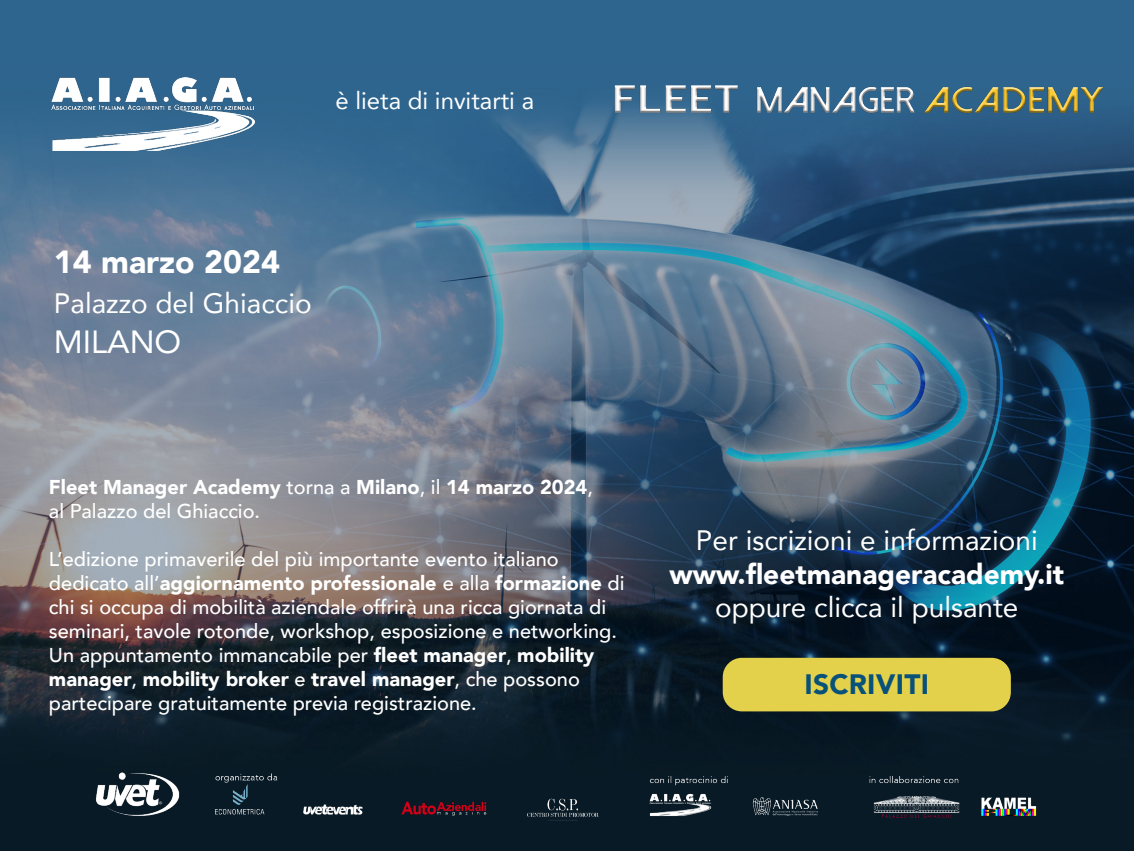
<style>
.page{position:relative;width:1134px;height:851px;background:#fff}
.page>*{position:absolute;margin:0;border:0;box-sizing:border-box;transform-origin:0 0}
.t1{font:900 32px "Avenir";color:#fff}
.t2{font:32px "Avenir";color:#fff}
.t3{font:28px "Avenir";color:#fff}
.t4{font:900 28px "Avenir";color:#fff}
.t5{font:900 28px "Avenir";letter-spacing:.01em;color:#085179}
.t6{font:24px "Avenir";color:#fff}
.t7{font:500 20px/24px "Avenir";color:#fff}
.t8{font:900 20px "Avenir";color:#fff}
.s1{font-weight:500}
.s2{font-weight:900}
</style>
<div class="page">
<img style="left:0;top:0;width:1134px;height:850px">
<div style="left:723px;top:657px;width:288px;height:54px;background:#e3d14b;border-radius:19px"></div>
<img style="left:85px;top:759px;width:964px;height:66px">
<img style="left:52px;top:78px;width:202px;height:73px">
<img style="left:612px;top:67px;width:492px;height:63px">
<p class="t6" style="left:335px;top:81px;width:200px">è lieta di invitarti a</p>
<p class="t1" style="left:54px;top:235px;width:228px">14 marzo 2024</p>
<p class="t3" style="left:54px;top:281px;width:259px">Palazzo del Ghiaccio</p>
<p class="t2" style="left:54px;top:316px;width:129px">MILANO</p>
<p class="t8" style="left:49px;top:470px;width:545px">Fleet Manager Academy <span class="s1">torna a</span> Milano<span class="s1">, il</span> 14 marzo 2024<span class="s1">,</span></p>
<p class="t7" style="left:49px;top:498px;width:213px">al Palazzo del Ghiaccio.</p>
<p class="t7" style="left:49px;top:546px;width:577px">L’edizione primaverile del più importante evento italiano dedicato all’<span class="s2">aggiornamento professionale</span> e alla <span class="s2">formazione</span> di chi si occupa di mobilità aziendale offrirà una ricca giornata di seminari, tavole rotonde, workshop, esposizione e networking.<br>Un appuntamento immancabile per <span class="s2">fleet manager</span>, <span class="s2">mobility manager</span>, <span class="s2">mobility broker</span> e <span class="s2">travel manager</span>, che possono partecipare gratuitamente previa registrazione.</p>
<p class="t3" style="left:696px;top:517px;width:343px">Per iscrizioni e informazioni</p>
<p class="t4" style="left:669px;top:549px;width:396px">www.fleetmanageracademy.it</p>
<p class="t3" style="left:715px;top:585px;width:305px">oppure clicca il pulsante</p>
<p class="t5" style="left:804px;top:660px;width:126px">ISCRIVITI</p>
</div>
